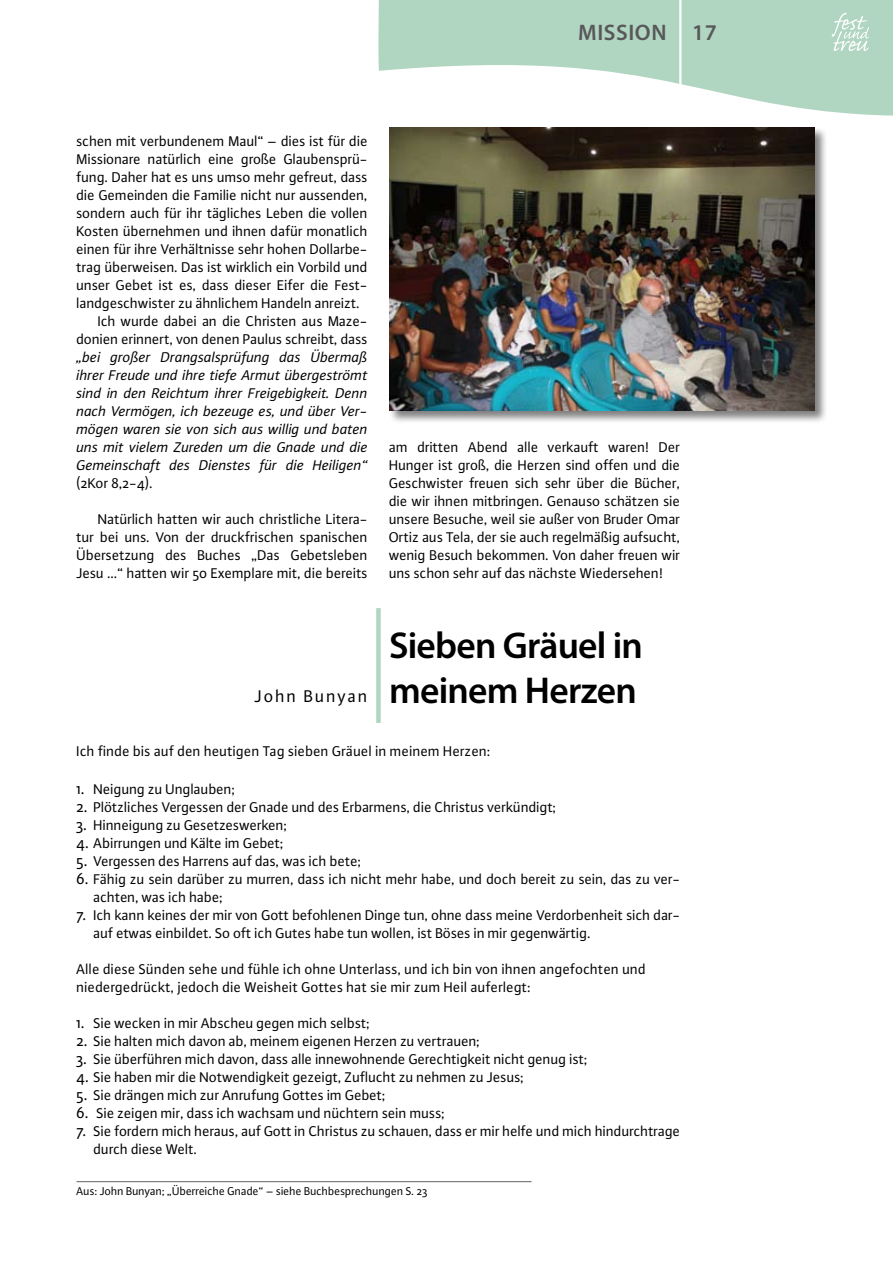
<style>
.page{position:relative;width:893px;height:1263px;background:#fff}
.page>*{position:absolute;margin:0;border:0;box-sizing:border-box;transform-origin:0 0}
.t1{font:600 37.5px/45px "Myriad Pro";letter-spacing:-.02em;color:#000}
.t2{font:600 22.5px "Myriad Pro";letter-spacing:.025em;color:#58585a}
.t3{font:18px "Plus Sans Normal";letter-spacing:.1em;color:#000}
.t4{font:15px/18px "Plus Sans Normal";letter-spacing:-.01em;color:#000}
.t5{font:italic 15px/18px "Plus Sans Normal";letter-spacing:-.01em;color:#000;text-align:justify}
.t6{font:12px "Plus Sans Normal";letter-spacing:-.01em;color:#000}
.s1{font-size:16.5px}
</style>
<div class="page">
<div style="left:388px;top:127px;width:439px;height:297px;background:#000;opacity:.5"></div>
<img style="left:389px;top:128px;width:425px;height:283px">
<hr style="left:77px;top:1181px;width:454px;height:1px;background:#646567">
<div style="left:376px;top:608px;width:5px;height:115px;background:#b0d5c0"></div>
<svg style="left:378px;top:0;width:515px;height:116px;fill:#b0d5c0"></svg>
<svg style="left:832px;top:13px;width:37px;height:38px"></svg>
<hr style="left:679px;top:0;width:2px;height:85px;background:#fff">
<h2 class="t2" style="left:578px;top:18px;width:140px">MISSION 17</h2>
<p class="t4" style="left:77px;top:131px;width:293px">schen mit verbundenem Maul“ – dies ist für die</p>
<p class="t4" style="left:77px;top:149px;width:293px">Missionare natürlich eine große Glaubensprü-</p>
<p class="t4" style="left:77px;top:167px;width:293px">fung. Daher hat es uns umso mehr gefreut, dass</p>
<p class="t4" style="left:77px;top:185px;width:293px">die Gemeinden die Familie nicht nur aussenden,</p>
<p class="t4" style="left:77px;top:203px;width:293px">sondern auch für ihr tägliches Leben die vollen</p>
<p class="t4" style="left:77px;top:221px;width:293px">Kosten übernehmen und ihnen dafür monatlich</p>
<p class="t4" style="left:77px;top:239px;width:293px">einen für ihre Verhältnisse sehr hohen Dollarbe-</p>
<p class="t4" style="left:77px;top:257px;width:293px">trag überweisen. Das ist wirklich ein Vorbild und</p>
<p class="t4" style="left:77px;top:275px;width:293px">unser Gebet ist es, dass dieser Eifer die Fest-</p>
<p class="t4" style="left:77px;top:293px;width:285px">landgeschwister zu ähnlichem Handeln anreizt.</p>
<p class="t4" style="left:98px;top:311px;width:271px">Ich wurde dabei an die Christen aus Maze-</p>
<p class="t4" style="left:77px;top:329px;width:293px">donien erinnert, von denen Paulus schreibt, dass</p>
<p class="t5" style="left:77px;top:347px;width:293px">„bei großer Drangsalsprüfung das Übermaß ihrer Freude und ihre tiefe Armut übergeströmt sind in den Reichtum ihrer Freigebigkeit. Denn nach Vermögen, ich bezeuge es, und über Ver&shy;mögen waren sie von sich aus willig und baten uns mit vielem Zureden um die Gnade und die Gemeinschaft des Dienstes für die Heiligen“</p>
<p class="t4" style="left:77px;top:473px;width:78px">(2Kor 8,2-4).</p>
<p class="t4" style="left:77px;top:509px;width:293px;text-align:justify;text-indent:21px">Natürlich hatten wir auch christliche Litera&shy;tur bei uns. Von der druckfrischen spanischen Übersetzung des Buches „Das Gebetsleben Jesu …“ hatten wir 50 Exemplare mit, die bereits</p>
<p class="t3" style="left:254px;top:685px;width:115px">John Bunyan</p>
<p class="t4" style="left:389px;top:437px;width:293px;text-align:justify">am dritten Abend alle verkauft waren! Der Hunger ist groß, die Herzen sind offen und die Geschwister freuen sich sehr über die Bücher, die wir ihnen mitbringen. Genauso schätzen sie unsere Besuche, weil sie außer von Bruder Omar Ortiz aus Tela, der sie auch regelmäßig aufsucht, wenig Besuch bekommen. Von daher freuen wir uns schon sehr auf das nächste Wiedersehen!</p>
<h1 class="t1" style="left:389px;top:621px;width:255px">Sieben Gräuel in meinem Herzen</h1>
<p class="t4" style="left:77px;top:742px;width:416px">Ich finde bis auf den heutigen Tag sieben Gräuel in meinem Herzen:</p>
<p class="t4" style="left:77px;top:779px;width:160px"><span class="s1">1.</span> Neigung zu Unglauben;</p>
<p class="t4" style="left:77px;top:797px;width:481px"><span class="s1">2.</span> Plötzliches Vergessen der Gnade und des Erbarmens, die Christus verkündigt;</p>
<p class="t4" style="left:77px;top:815px;width:212px"><span class="s1">3.</span> Hinneigung zu Gesetzeswerken;</p>
<p class="t4" style="left:77px;top:833px;width:209px"><span class="s1">4.</span> Abirrungen und Kälte im Gebet;</p>
<p class="t4" style="left:77px;top:851px;width:286px"><span class="s1">5.</span> Vergessen des Harrens auf das, was ich bete;</p>
<p class="t4" style="left:94px;top:869px;width:588px;text-indent:-17px"><span class="s1">6.</span> Fähig zu sein darüber zu murren, dass ich nicht mehr habe, und doch bereit zu sein, das zu ver&shy;achten, was ich habe;</p>
<p class="t4" style="left:94px;top:905px;width:588px;text-indent:-17px"><span class="s1">7.</span> Ich kann keines der mir von Gott befohlenen Dinge tun, ohne dass meine Verdorbenheit sich dar&shy;auf etwas einbildet. So oft ich Gutes habe tun wollen, ist Böses in mir gegenwärtig.</p>
<p class="t4" style="left:77px;top:959px;width:571px">Alle diese Sünden sehe und fühle ich ohne Unterlass, und ich bin von ihnen angefochten und niedergedrückt, jedoch die Weisheit Gottes hat sie mir zum Heil auferlegt:</p>
<p class="t4" style="left:77px;top:1013px;width:295px"><span class="s1">1.</span> Sie wecken in mir Abscheu gegen mich selbst;</p>
<p class="t4" style="left:77px;top:1031px;width:405px"><span class="s1">2.</span> Sie halten mich davon ab, meinem eigenen Herzen zu vertrauen;</p>
<p class="t4" style="left:77px;top:1049px;width:513px"><span class="s1">3.</span> Sie überführen mich davon, dass alle innewohnende Gerechtigkeit nicht genug ist;</p>
<p class="t4" style="left:77px;top:1067px;width:449px"><span class="s1">4.</span> Sie haben mir die Notwendigkeit gezeigt, Zuflucht zu nehmen zu Jesus;</p>
<p class="t4" style="left:77px;top:1085px;width:311px"><span class="s1">5.</span> Sie drängen mich zur Anrufung Gottes im Gebet;</p>
<p class="t4" style="left:77px;top:1103px;width:370px"><span class="s1">6.</span> Sie zeigen mir, dass ich wachsam und nüchtern sein muss;</p>
<p class="t4" style="left:94px;top:1121px;width:588px;text-indent:-17px"><span class="s1">7.</span> Sie fordern mich heraus, auf Gott in Christus zu schauen, dass er mir helfe und mich hindurchtrage durch diese Welt.</p>
<p class="t6" style="left:77px;top:1183px;width:353px">Aus: John Bunyan; „Überreiche Gnade“ – siehe Buchbesprechungen S. 23</p>
</div>
